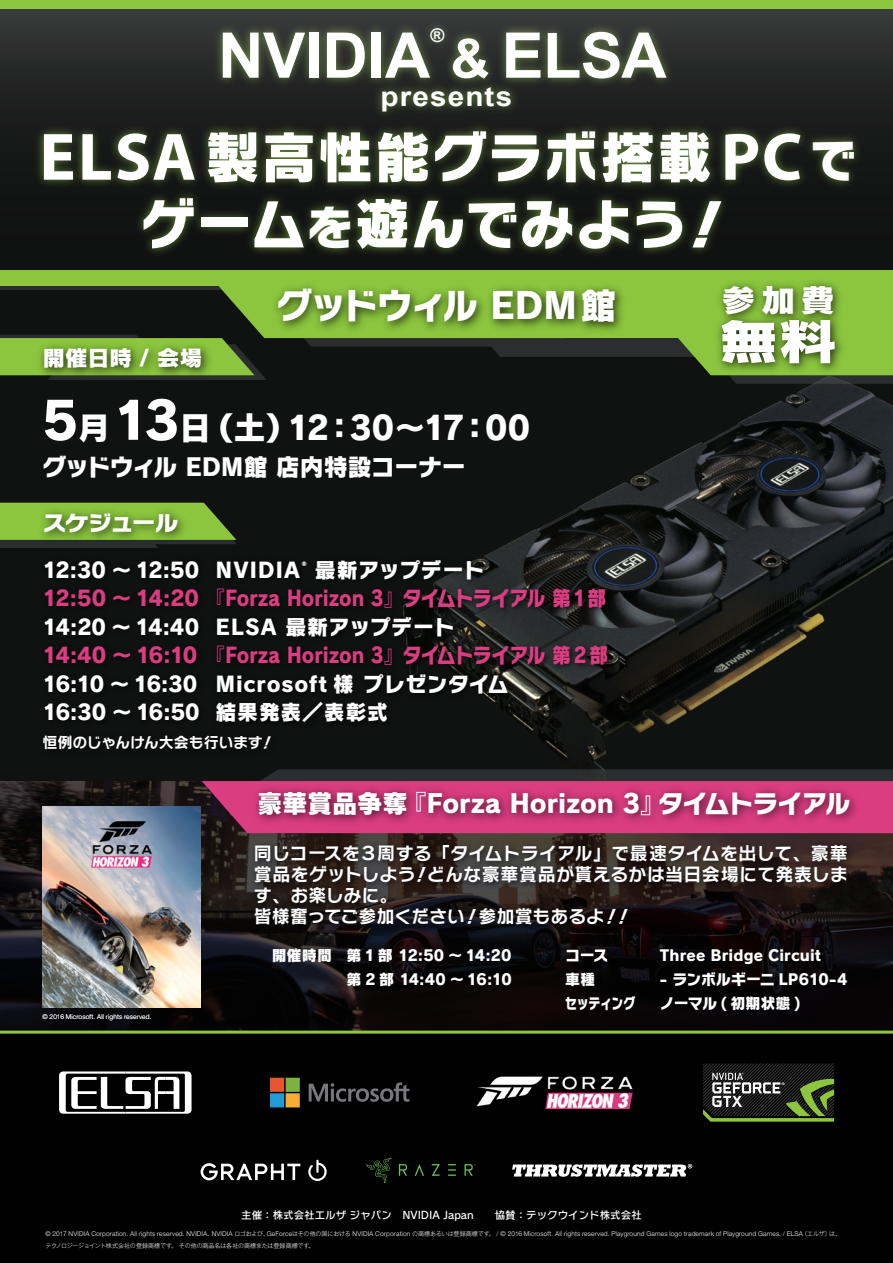
<style>
.page{position:relative;width:893px;height:1263px;background:#101111}
.page>*{position:absolute;margin:0;border:0;box-sizing:border-box;transform-origin:0 0}
.t1{font:700 63px "Arial";letter-spacing:-.005em;color:#fff}
.t2{font:55.5px/66.6px "Rodin NTLG Pro EB";letter-spacing:.01em;color:#fff;text-align:center}
.t3{font:48px "Rodin NTLG Pro EB";color:#fff;scale:1.25 1}
.t4{font:36px "Rodin NTLG Pro EB";letter-spacing:-.05em;color:#fff}
.t5{font:32.4px "Rodin NTLG Pro EB";letter-spacing:-.045em;color:#fff}
.t6{font:31.5px "Rodin NTLG Pro EB";color:#fff;scale:1.1 1}
.t7{font:700 27px "Arial";letter-spacing:.035em;color:#fff;scale:1.1 1}
.t8{font:25.5px "Rodin NTLG Pro EB";letter-spacing:-.015em;color:#fff}
.t9{font:24px "Rodin NTLG Pro EB";letter-spacing:-.01em;color:#fff}
.t10{font:21.6px "Rodin NTLG Pro EB";letter-spacing:-.035em;color:#fff;scale:1.06 1}
.t11{font:21.6px "Rodin NTLG Pro EB";letter-spacing:-.035em;color:#fff;scale:1.11 1}
.t12{font:21px "Rodin NTLG Pro EB";letter-spacing:-.005em;color:#da3d80}
.t13{font:21px "Rodin NTLG Pro EB";letter-spacing:.015em;color:#fff}
.t14{font:21px/28.5px "Rodin NTLG Pro EB";letter-spacing:.035em;color:#fff}
.t15{font:21px/28.5px "Rodin NTLG Pro EB";letter-spacing:-.06em;color:#fff}
.t16{font:700 18.9px "Arial";color:#fff}
.t17{font:18px/21px "Rodin NTLG Pro B";color:#fff}
.t18{font:15px/24px "Rodin NTLG Pro EB";color:#fff;text-align:right}
.t19{font:15px/24px "Rodin NTLG Pro EB";letter-spacing:-.02em;color:#fff}
.t20{font:15px "Rodin NTLG Pro B";letter-spacing:-.015em;color:#fff}
.t21{font:15px/24px "Rodin NTLG Pro EB";letter-spacing:-.025em;color:#fff}
.t22{font:10.5px "Rodin NTLG Pro DB";color:#fff}
.t23{font:300 6.6px "Helvetica Neue LT Pro";letter-spacing:.02em;color:#fff}
.t24{font:6.3px "Rodin NTLG Pro EB";color:#fff}
.t25{font:300 6px "Gothic MB101 Pr 5";letter-spacing:-.02em;color:#fff}
.s1{font-size:54px}
.s2{font-family:"Myriad Pro";font-weight:700;font-size:67.5px}
.s3{font-size:48px}
.s4{font-size:51.3px}
.s5{font-family:"Gothic MB101 Pr 5";font-size:6px}
</style>
<div class="page">
<div style="left:0;top:1032px;width:893px;height:231px;background:#000"></div>
<img style="left:513px;top:385px;width:380px;height:384px">
<svg style="left:0;top:9px;width:893px;height:119px;background:#2a2b2b"></svg>
<img style="left:476px;top:1076px;width:157px;height:34px">
<svg style="left:0;top:781px;width:893px;height:249px;fill:#0b0607"></svg>
<div style="left:0;top:270px;width:893px;height:16px;background:#8bc63e"></div>
<svg style="left:0;top:286px;width:893px;height:98px"></svg>
<svg style="left:0;top:503px;width:237px;height:45px"></svg>
<svg style="left:59px;top:1071px;width:133px;height:43px"></svg>
<img style="left:32px;top:337px;width:185px;height:47px">
<img style="left:32px;top:502px;width:162px;height:46px">
<svg style="left:202px;top:769px;width:691px;height:64px;background:#4e2b3b"></svg>
<img style="left:246px;top:780px;width:620px;height:53px">
<img style="left:209px;top:541px;width:408px;height:193px">
<img style="left:247px;top:838px;width:612px;height:100px">
<img style="left:209px;top:728px;width:359px;height:41px">
<hr style="left:0;top:1030px;width:893px;height:3px;background:#8bc63e">
<img style="left:708px;top:282px;width:148px;height:103px">
<img style="left:266px;top:286px;width:366px;height:56px">
<svg style="left:309px;top:1082px;width:100px;height:20px"></svg>
<svg style="left:270px;top:1078px;width:30px;height:29px"></svg>
<div style="left:0;top:0;width:893px;height:9px;background:#8bc63e"></div>
<img style="left:205px;top:9px;width:475px;height:100px">
<img style="left:27px;top:109px;width:845px;height:146px">
<img style="left:368px;top:70px;width:159px;height:59px">
<svg style="left:432px;top:1164px;width:8px;height:12px"></svg>
<svg style="left:448px;top:1164px;width:8px;height:12px"></svg>
<svg style="left:399px;top:1164px;width:8px;height:12px"></svg>
<svg style="left:415px;top:1164px;width:9px;height:12px"></svg>
<svg style="left:464px;top:1164px;width:12px;height:12px"></svg>
<svg style="left:366px;top:1157px;width:25px;height:26px"></svg>
<svg style="left:512px;top:1164px;width:180px;height:13px"></svg>
<svg style="left:201px;top:1163px;width:99px;height:17px"></svg>
<svg style="left:308px;top:1160px;width:19px;height:21px"></svg>
<svg style="left:703px;top:1063px;width:131px;height:59px"></svg>
<img style="left:43px;top:806px;width:158px;height:201px">
<h3 class="t16" style="left:430px;top:23px;width:15px">®</h3>
<h1 class="t1" style="left:218px;top:14px;width:450px">NVIDIA <span class="s1">&amp;</span> ELSA</h1>
<h3 class="t7" style="left:381px;top:78px;width:121px">presents</h3>
<h2 class="t2" style="left:39px;top:121px;width:819px"><span class="s2">ELSA</span>製高性能グラボ搭載<span class="s2">PC</span><span class="s3">で</span>ゲーム<span class="s3">を</span>遊んでみよう！</h2>
<h3 class="t4" style="left:276px;top:281px;width:341px">グッドウィル EDM館</h3>
<h3 class="t10" style="left:43px;top:343px;width:152px">開催日時 / 会場</h3>
<h3 class="t5" style="left:43px;top:405px;width:489px"><span class="s4">5</span>月 <span class="s4">13</span>日（土）12：30～17：00</h3>
<h3 class="t9" style="left:43px;top:450px;width:425px">グッドウィル EDM館 店内特設コーナー</h3>
<h3 class="t11" style="left:43px;top:508px;width:124px">スケジュール</h3>
<h3 class="t13" style="left:216px;top:555px;width:86px">NVIDIA</h3>
<p class="t24" style="left:302px;top:559px;width:6px">®</p>
<h3 class="t13" style="left:315px;top:555px;width:171px">最新アップデート</h3>
<h3 class="t13" style="left:216px;top:612px;width:241px">ELSA 最新アップデート</h3>
<h3 class="t14" style="left:216px;top:668px;width:294px">Microsoft 様 プレゼンタイム結果発表／表彰式</h3>
<h3 class="t13" style="left:43px;top:555px;width:158px">12:30 ～ 12:50</h3>
<h3 class="t12" style="left:43px;top:584px;width:565px">12:50 ～ 14:20 『Forza Horizon 3』タイムトライアル 第1部</h3>
<h3 class="t13" style="left:43px;top:612px;width:158px">14:20 ～ 14:40</h3>
<h3 class="t12" style="left:43px;top:641px;width:567px">14:40 ～ 16:10 『Forza Horizon 3』タイムトライアル 第2 部</h3>
<h3 class="t15" style="left:43px;top:668px;width:159px">16:10 ～ 16:30<br>16:30 ～ 16:50</h3>
<h3 class="t20" style="left:43px;top:732px;width:234px">恒例のじゃんけん大会も行います！</h3>
<h3 class="t6" style="left:721px;top:278px;width:105px">参加費</h3>
<h3 class="t3" style="left:719px;top:308px;width:97px">無料</h3>
<h3 class="t8" style="left:257px;top:785px;width:595px">豪華賞品争奪『Forza Horizon 3』タイムトライアル</h3>
<h3 class="t17" style="left:254px;top:842px;width:596px">同じコースを３周する「タイムトライアル」で最速タイムを出して、豪華賞品をゲットしよう！どんな豪華賞品が貰えるかは当日会場にて発表します、お楽しみに。<br>皆様奮ってご参加ください！参加賞もあるよ！！</h3>
<p class="t23" style="left:43px;top:1012px;width:111px">© 2016 Microsoft. All rights reserved.</p>
<h3 class="t18" style="left:272px;top:942px;width:242px">開催時間 第 1 部 12:50 ～ 14:20第 2 部 14:40 ～ 16:10</h3>
<h3 class="t21" style="left:565px;top:942px;width:72px">コース<br>車種<br>セッティング</h3>
<h3 class="t18" style="left:660px;top:942px;width:163px">Three Bridge Circuit</h3>
<h3 class="t19" style="left:660px;top:966px;width:189px">- ランボルギーニ LP610-4ノーマル ( 初期状態 )</h3>
<h3 class="t22" style="left:241px;top:1208px;width:402px">主催：株式会社エルザ ジャパン　NVIDIA Japan　　協賛：テックウインド株式会社</h3>
<p class="t23" style="left:45px;top:1230px;width:797px">© 2017 NVIDIA Corporation. All rights reserved. NVIDIA<span class="s5">、</span>NVIDIA <span class="s5">ロゴおよび、</span>GeForce<span class="s5">はその他の国における</span> NVIDIA Corporation <span class="s5">の商標あるいは登録商標です。</span> / © 2016 Microsoft. All rights reserved. Playground Games logo trademark of Playground Games. / ELSA<span class="s5">（エルザ）は、</span></p>
<p class="t25" style="left:45px;top:1241px;width:271px">テクノロジージョイント株式会社の登録商標です。その他の商品名は各社の商標または登録商標です。</p>
</div>
